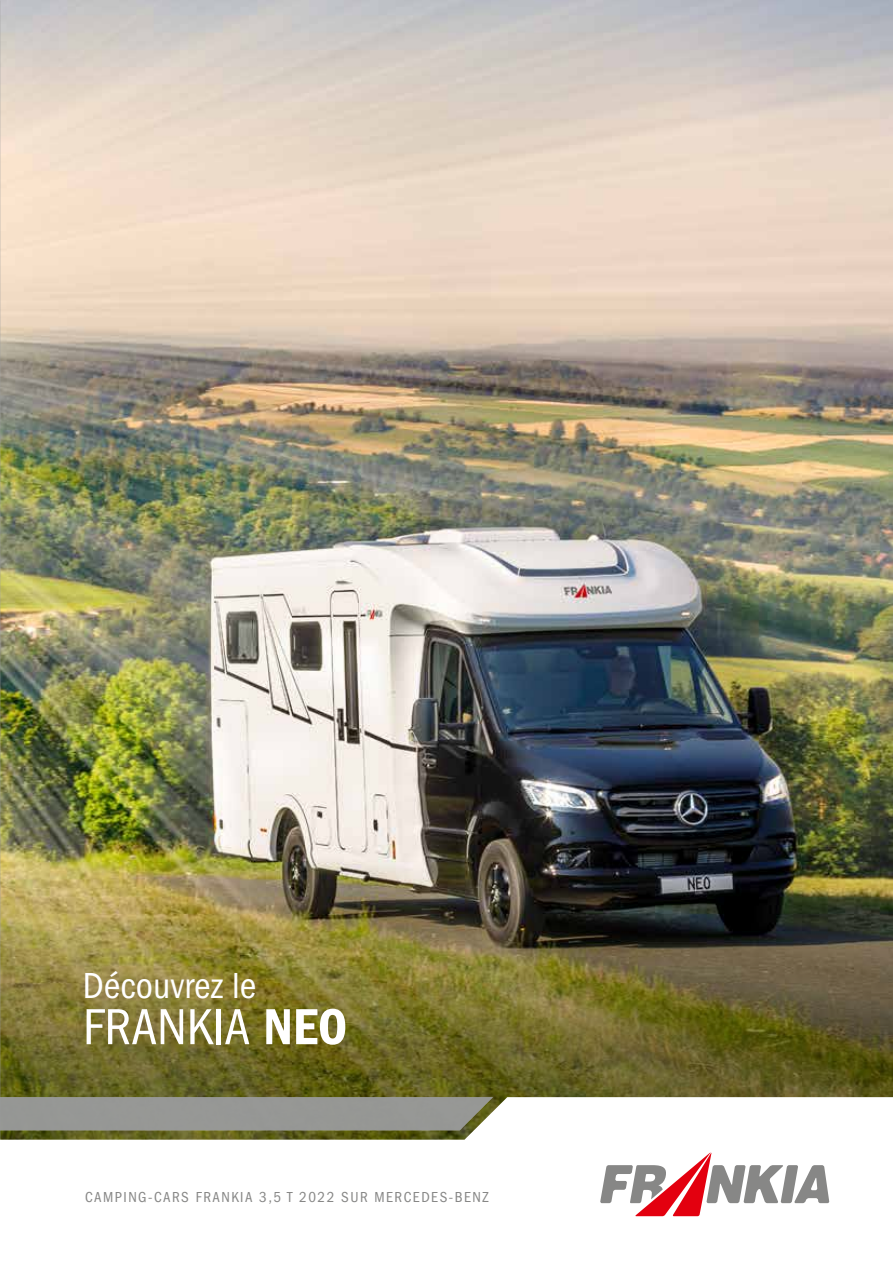
<style>
.page{position:relative;width:893px;height:1263px;background:#fff}
.page>*{position:absolute;margin:0;border:0;box-sizing:border-box;transform-origin:0 0}
.t1{font:condensed 52.5px "Franklin Gothic";color:#fff}
.t2{font:condensed 37.5px "Franklin Gothic";color:#fff}
.t3{font:condensed 15px "Franklin Gothic";letter-spacing:.1em;color:#878786}
.s1{font-weight:600}
</style>
<div class="page">
<img style="left:0;top:0;width:893px;height:836px">
<img style="left:0;top:836px;width:893px;height:261px">
<svg style="left:0;top:1097px;width:893px;height:120px"></svg>
<div style="left:0;top:1097px;width:493px;height:33px;background:#969795"></div>
<svg style="left:600px;top:1152px;width:229px;height:64px"></svg>
<h2 class="t2" style="left:83px;top:964px;width:175px">Découvrez le</h2>
<h1 class="t1" style="left:83px;top:997px;width:266px">FRANKIA <span class="s1">NEO</span></h1>
<p class="t3" style="left:85px;top:1188px;width:405px">CAMPING-CARS FRANKIA 3,5 T 2022 SUR MERCEDES-BENZ</p>
</div>
